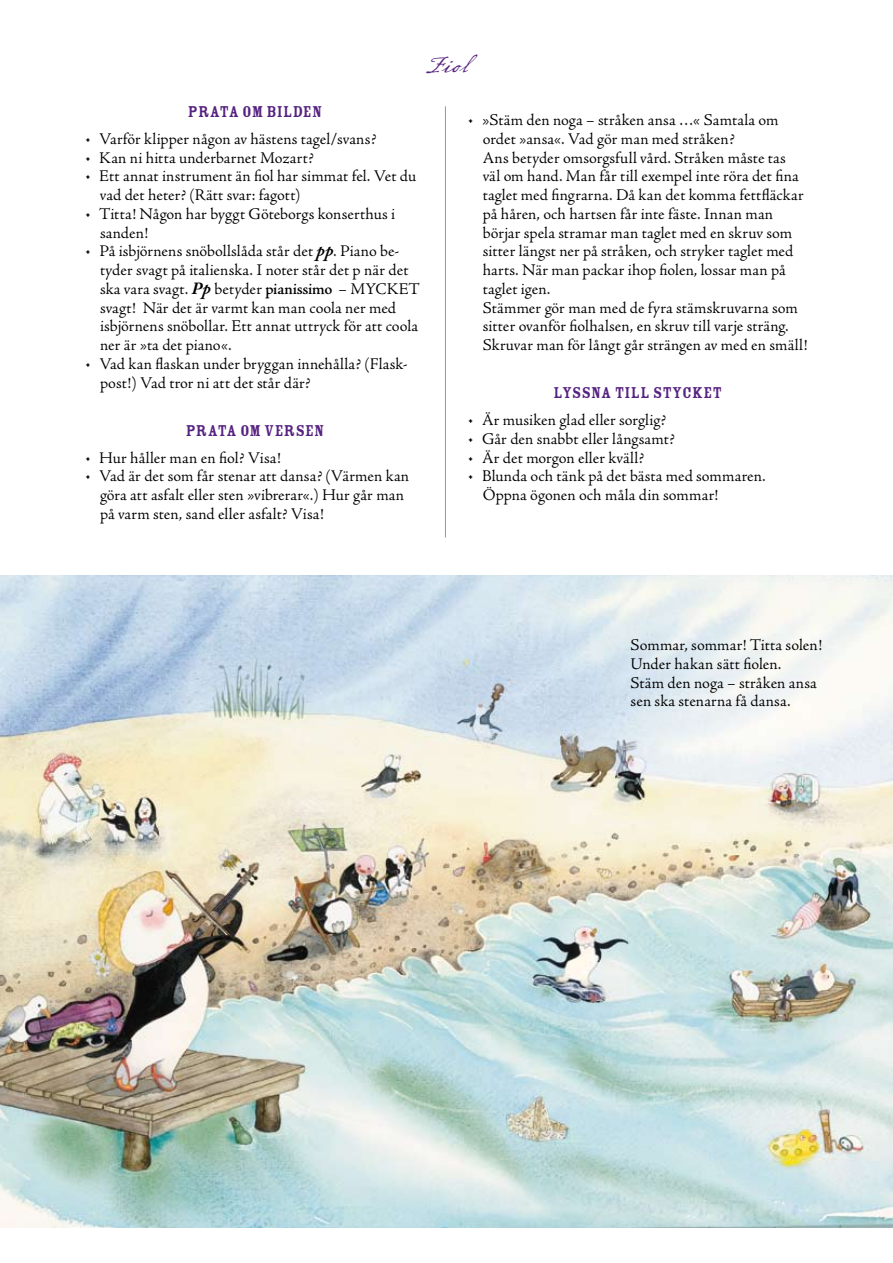
<style>
.page{position:relative;width:893px;height:1263px;background:#fff}
.page>*{position:absolute;margin:0;border:0;box-sizing:border-box;transform-origin:0 0}
.t1{font:21px "Dear Sarah";color:#572381}
.t2{font:17.25px "Rosewood Std Fill";letter-spacing:.01em;color:#572381}
.t3{font:16.95px/18.8px "Adobe Jenson MM 371 11";letter-spacing:.01em;color:#000}
.s1{font-family:"Adobe Caslon";font-weight:700;font-style:italic}
.s2{font-family:"Adobe Jenson MM 506 11"}
</style>
<div class="page">
<img style="left:0;top:575px;width:893px;height:652px">
<hr style="left:445px;top:106px;width:1px;height:432px;background:#a78bbb">
<p class="t1" style="left:425px;top:52px;width:44px">Fiol</p>
<p class="t2" style="left:188px;top:103px;width:136px">PRATA OM BILDEN</p>
<p class="t3" style="left:85px;top:130px;width:293px">• Varför klipper någon av hästens tagel/svans?</p>
<p class="t3" style="left:85px;top:148px;width:230px">• Kan ni hitta underbarnet Mozart?</p>
<p class="t3" style="left:100px;top:167px;width:318px;text-indent:-15px">• Ett annat instrument än fiol har simmat fel. Vet du vad det heter? (Rätt svar: fagott)</p>
<p class="t3" style="left:100px;top:205px;width:297px;text-indent:-15px">• Titta! Någon har byggt Göteborgs konserthus i sanden!</p>
<p class="t3" style="left:100px;top:242px;width:322px;text-indent:-15px">• På isbjörnens snöbollslåda står det <span class="s1">pp</span>. Piano be&shy;tyder svagt på italienska. I noter står det p när det ska vara svagt. <span class="s1">Pp</span> betyder <span class="s2">pianissimo</span> – MYCKET svagt! När det är varmt kan man coola ner med isbjörnens snöbollar. Ett annat uttryck för att coola ner är »ta det piano«.</p>
<p class="t3" style="left:100px;top:355px;width:309px;text-indent:-15px">• Vad kan flaskan under bryggan innehålla? (Flask&shy;post!) Vad tror ni att det står där?</p>
<p class="t2" style="left:186px;top:421px;width:140px">PRATA OM VERSEN</p>
<p class="t3" style="left:85px;top:448px;width:197px">• Hur håller man en fiol? Visa!</p>
<p class="t3" style="left:100px;top:467px;width:311px;text-indent:-15px">• Vad är det som får stenar att dansa? (Värmen kan göra att asfalt eller sten »vibrerar«.) Hur går man på varm sten, sand eller asfalt? Visa!</p>
<p class="t3" style="left:483px;top:111px;width:326px;text-indent:-15px">• »Stäm den noga – stråken ansa …« Samtala om ordet »ansa«. Vad gör man med stråken?<br>Ans betyder omsorgsfull vård. Stråken måste tas väl om hand. Man får till exempel inte röra det fina taglet med fingrarna. Då kan det komma fettfläckar på håren, och hartsen får inte fäste. Innan man börjar spela stramar man taglet med en skruv som sitter längst ner på stråken, och stryker taglet med harts. När man packar ihop fiolen, lossar man på taglet igen.<br>Stämmer gör man med de fyra stämskruvarna som sitter ovanför fiolhalsen, en skruv till varje sträng.<br>Skruvar man för långt går strängen av med en smäll!</p>
<p class="t2" style="left:554px;top:383px;width:170px">LYSSNA TILL STYCKET</p>
<p class="t3" style="left:468px;top:411px;width:200px">• Är musiken glad eller sorglig?</p>
<p class="t3" style="left:468px;top:430px;width:208px">• Går den snabbt eller långsamt?</p>
<p class="t3" style="left:468px;top:448px;width:178px">• Är det morgon eller kväll?</p>
<p class="t3" style="left:483px;top:467px;width:284px;text-indent:-15px">• Blunda och tänk på det bästa med sommaren.<br>Öppna ögonen och måla din sommar!</p>
<p class="t3" style="left:631px;top:636px;width:193px">Sommar, sommar! Titta solen!<br>Under hakan sätt fiolen.<br>Stäm den noga – stråken ansa sen ska stenarna få dansa.</p>
</div>
